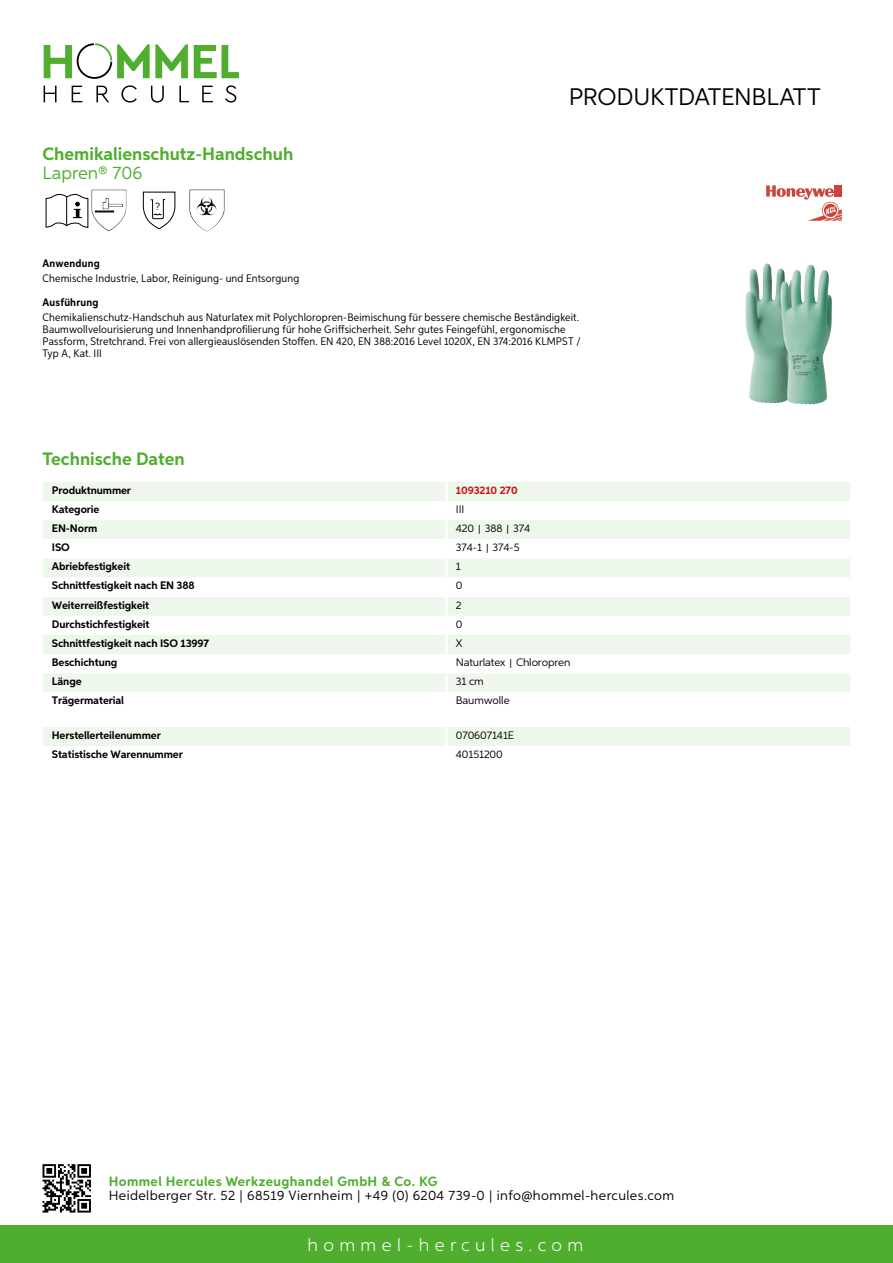
<style>
.page{position:relative;width:893px;height:1263px;background:#fff}
.page>*{position:absolute;margin:0;border:0;box-sizing:border-box;transform-origin:0 0}
.t1{font:24px "Aspira";letter-spacing:-.01em;color:#000}
.t2{font:700 18px "Aspira";color:#50ae2f}
.t3{font:300 18px "Aspira";letter-spacing:.3em;color:#fff}
.t4{font:18px "Aspira";color:#50ae2f}
.t5{font:13.5px "Aspira";letter-spacing:.03em;color:#000}
.t6{font:700 13.5px "Aspira";letter-spacing:.03em;color:#50ae2f}
.t7{font:10.95px/12px "Aspira Nar";letter-spacing:.015em;color:#000}
.t8{font:700 10.95px "Aspira";letter-spacing:-.01em;color:#000}
.t9{font:10.95px "Aspira";letter-spacing:-.01em;color:#000}
.t10{font:700 10.95px "Aspira Nar";letter-spacing:.02em;color:#000}
.t11{font:700 10.95px "Aspira";letter-spacing:-.01em;color:#cd1013}
.t12{font:10.35px "Aspira";color:#000}
.s1{font-family:"Wuerth Global";font-size:10.5px}
</style>
<div class="page">
<div style="left:0;top:1226px;width:893px;height:37px;background:#50ae2f"></div>
<svg style="left:43px;top:1164px;width:48px;height:48px"></svg>
<svg style="left:194px;top:45px;width:45px;height:33px"></svg>
<svg style="left:44px;top:43px;width:144px;height:36px"></svg>
<svg style="left:44px;top:86px;width:13px;height:16px"></svg>
<svg style="left:72px;top:86px;width:10px;height:16px"></svg>
<svg style="left:96px;top:86px;width:13px;height:16px"></svg>
<svg style="left:121px;top:85px;width:16px;height:18px"></svg>
<svg style="left:151px;top:86px;width:13px;height:17px"></svg>
<svg style="left:179px;top:86px;width:10px;height:16px"></svg>
<svg style="left:202px;top:86px;width:11px;height:16px"></svg>
<svg style="left:225px;top:85px;width:11px;height:18px"></svg>
<div style="left:43px;top:482px;width:807px;height:19px;background:#eef7eb"></div>
<svg style="left:43px;top:520px;width:807px;height:172px;fill:#eef7eb"></svg>
<hr style="left:445px;top:482px;width:3px;height:19px;background:#fff">
<hr style="left:445px;top:520px;width:3px;height:19px;background:#fff">
<hr style="left:445px;top:539px;width:3px;height:19px;background:#fff">
<hr style="left:445px;top:558px;width:3px;height:19px;background:#fff">
<hr style="left:445px;top:577px;width:3px;height:20px;background:#fff">
<hr style="left:445px;top:597px;width:3px;height:19px;background:#fff">
<hr style="left:445px;top:616px;width:3px;height:19px;background:#fff">
<hr style="left:445px;top:635px;width:3px;height:19px;background:#fff">
<hr style="left:445px;top:654px;width:3px;height:19px;background:#fff">
<hr style="left:445px;top:673px;width:3px;height:19px;background:#fff">
<div style="left:43px;top:727px;width:807px;height:19px;background:#eef7eb"></div>
<svg style="left:46px;top:193px;width:42px;height:35px"></svg>
<img style="left:91px;top:189px;width:8px;height:35px">
<svg style="left:143px;top:191px;width:33px;height:39px"></svg>
<img style="left:189px;top:189px;width:31px;height:28px">
<img style="left:745px;top:263px;width:87px;height:142px">
<svg style="left:766px;top:185px;width:76px;height:36px"></svg>
<h2 class="t2" style="left:43px;top:142px;width:252px">Chemikalienschutz-Handschuh</h2>
<h2 class="t4" style="left:43px;top:162px;width:101px">Lapren® 706</h2>
<p class="t12" style="left:155px;top:201px;width:7px">?</p>
<h1 class="t1" style="left:569px;top:82px;width:253px">Produktdatenblatt</h1>
<p class="t10" style="left:43px;top:257px;width:59px">Anwendung</p>
<p class="t7" style="left:43px;top:273px;width:258px">Chemische Industrie, Labor, Reinigung- und Entsorgung</p>
<p class="t10" style="left:43px;top:295px;width:58px">Ausführung</p>
<p class="t7" style="left:43px;top:311px;width:540px">Chemikalienschutz-Handschuh aus Naturlatex mit Polychloropren-Beimischung für bessere chemische Beständigkeit.<br>Baumwollvelourisierung und Innenhandprofilierung für hohe Griffsicherheit. Sehr gutes Feingefühl, ergonomische Passform, Stretchrand. Frei von allergieauslösenden Stoffen. EN 420, EN 388:2016 Level 1020X, EN 374:2016 KLMPST / Typ A, Kat. III</p>
<h2 class="t2" style="left:43px;top:448px;width:144px">Technische Daten</h2>
<p class="t8" style="left:52px;top:483px;width:81px">Produktnummer</p>
<p class="t11" style="left:456px;top:483px;width:63px">1093210 270</p>
<p class="t8" style="left:52px;top:502px;width:49px">Kategorie</p>
<p class="t9" style="left:456px;top:502px;width:10px">III</p>
<p class="t8" style="left:52px;top:521px;width:47px">EN-Norm</p>
<p class="t9" style="left:456px;top:522px;width:76px">420 <span class="s1">|</span> 388 <span class="s1">|</span> 374</p>
<p class="t8" style="left:52px;top:541px;width:19px">ISO</p>
<p class="t9" style="left:456px;top:541px;width:65px">374-1 <span class="s1">|</span> 374-5</p>
<p class="t8" style="left:52px;top:560px;width:80px">Abriebfestigkeit</p>
<p class="t9" style="left:456px;top:560px;width:7px">1</p>
<p class="t8" style="left:52px;top:579px;width:144px">Schnittfestigkeit nach EN 388</p>
<p class="t9" style="left:456px;top:579px;width:8px">0</p>
<p class="t8" style="left:52px;top:598px;width:99px">Weiterreißfestigkeit</p>
<p class="t9" style="left:456px;top:598px;width:7px">2</p>
<p class="t8" style="left:52px;top:617px;width:99px">Durchstichfestigkeit</p>
<p class="t9" style="left:456px;top:617px;width:8px">0</p>
<p class="t8" style="left:52px;top:636px;width:159px">Schnittfestigkeit nach ISO 13997</p>
<p class="t9" style="left:456px;top:636px;width:8px">X</p>
<p class="t8" style="left:52px;top:655px;width:67px">Beschichtung</p>
<p class="t9" style="left:456px;top:655px;width:116px">N aturlatex <span class="s1">|</span> Chloropren</p>
<p class="t8" style="left:52px;top:675px;width:31px">Länge</p>
<p class="t9" style="left:456px;top:675px;width:29px">31 cm</p>
<p class="t8" style="left:52px;top:694px;width:74px">Trägermaterial</p>
<p class="t9" style="left:456px;top:694px;width:55px">Baumwolle</p>
<p class="t8" style="left:52px;top:728px;width:111px">Herstellerteilenummer</p>
<p class="t9" style="left:456px;top:728px;width:58px">070607141E</p>
<p class="t8" style="left:52px;top:747px;width:132px">Statistische Warennummer</p>
<p class="t9" style="left:456px;top:747px;width:49px">40151200</p>
<p class="t6" style="left:109px;top:1172px;width:330px">Hommel Hercules Werkzeughandel GmbH &amp; Co. KG</p>
<p class="t5" style="left:109px;top:1187px;width:567px">Heidelberger Str. 52 | 68519 Viernheim | +49 (0) 6204 739-0 | info@hommel-hercules.com</p>
<h2 class="t3" style="left:307px;top:1234px;width:277px">hommel-hercules.com</h2>
</div>
